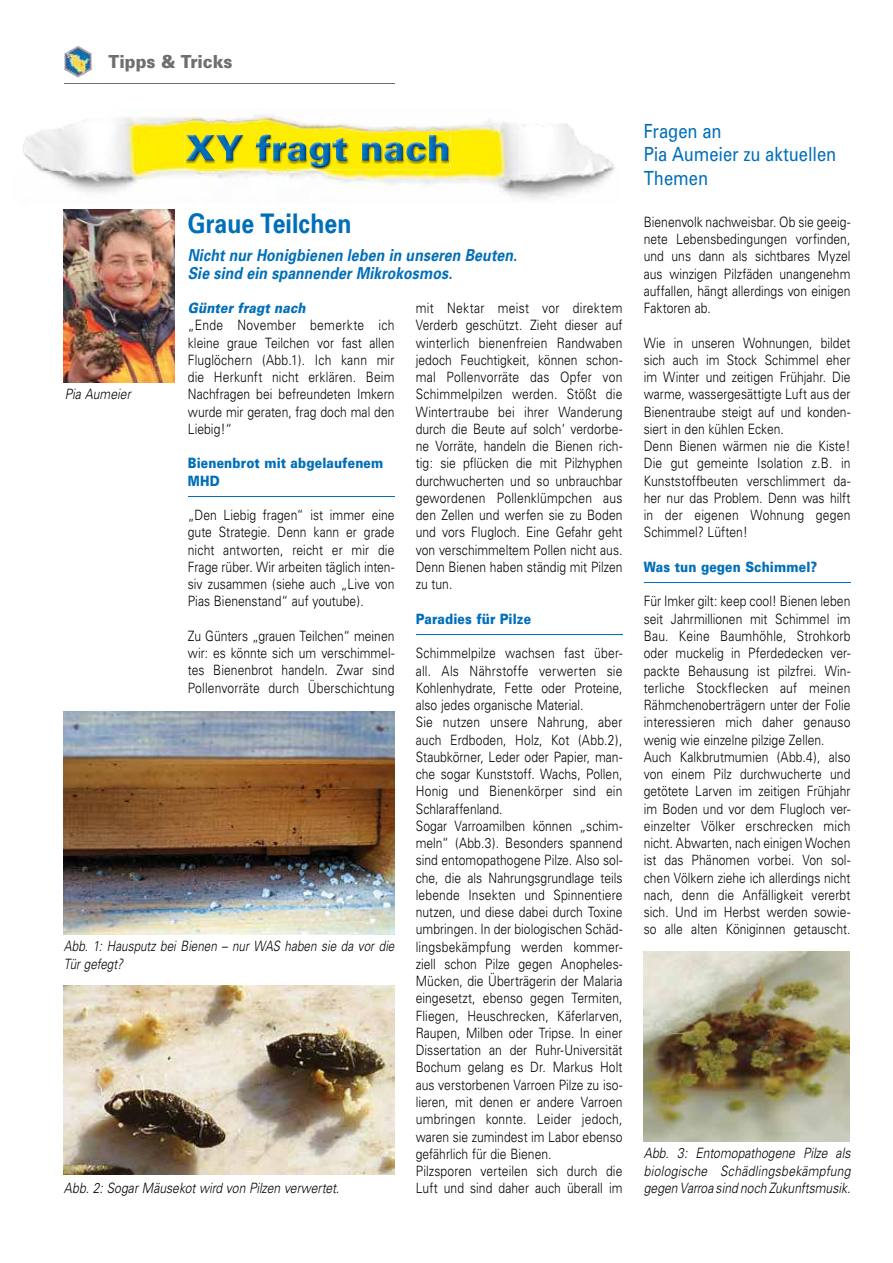
<style>
.page{position:relative;width:893px;height:1263px;background:#fff}
.page>*{position:absolute;margin:0;border:0;box-sizing:border-box;transform-origin:0 0}
.t1{font:700 27px "Univers";letter-spacing:.005em;color:#006fb9;scale:.85 1}
.t2{font:19.5px/23.4px "Univers";color:#006fb9;scale:.85 1}
.t3{font:900 18px "Univers";color:#6f6f6e;scale:.9 1}
.t4{font:italic 700 16.5px/17.2px "Univers";letter-spacing:.01em;color:#006fb9;scale:.85 1}
.t5{font:300 14.25px/17.2px "Univers";letter-spacing:.005em;color:#000;text-align:justify;scale:.85 1}
.t6{font:italic 300 14.25px/17.2px "Univers";letter-spacing:.005em;color:#000;text-align:justify;scale:.85 1}
.t7{font:900 14.25px/17.2px "Univers";letter-spacing:.015em;color:#006fb9;scale:.85 1}
.t8{font:italic 300 14.25px/17.2px "Univers";letter-spacing:.005em;color:#000;scale:.82 1}
.t9{font:italic 900 14.25px "Univers";letter-spacing:.015em;color:#006fb9;scale:.85 1}
</style>
<div class="page">
<hr style="left:64px;top:83px;width:330px;height:1px;background:#6f6f6e">
<img style="left:64px;top:46px;width:28px;height:32px">
<img style="left:64px;top:210px;width:111px;height:172px">
<img style="left:23px;top:110px;width:592px;height:89px">
<img style="left:185px;top:133px;width:265px;height:37px">
<img style="left:186px;top:165px;width:262px;height:3px">
<img style="left:185px;top:134px;width:265px;height:31px">
<img style="left:186px;top:135px;width:262px;height:30px">
<hr style="left:188px;top:496px;width:206px;height:1px;background:#006fb9">
<hr style="left:416px;top:634px;width:206px;height:1px;background:#006fb9">
<hr style="left:644px;top:582px;width:206px;height:1px;background:#006fb9">
<img style="left:64px;top:711px;width:330px;height:223px">
<img style="left:64px;top:985px;width:330px;height:190px">
<img style="left:644px;top:951px;width:205px;height:190px">
<p class="t3" style="left:109px;top:50px;width:139px">Tipps &amp; Tricks</p>
<h1 class="t1" style="left:188px;top:208px;width:194px">Graue Teilchen</h1>
<p class="t4" style="left:188px;top:247px;width:389px">Nicht nur Honigbienen leben in unseren Beuten.<br>Sie sind ein spannender Mikrokosmos.</p>
<p class="t6" style="left:65px;top:386px;width:79px">Pia Aumeier</p>
<p class="t9" style="left:188px;top:299px;width:140px">Günter fragt nach</p>
<p class="t5" style="left:188px;top:317px;width:245px">„Ende November bemerkte ich kleine graue Teilchen vor fast allen Fluglöchern (Abb.1). Ich kann mir die Herkunft nicht erklären. Beim Nachfragen bei befreundeten Imkern wurde mir geraten, frag doch mal den Liebig!“</p>
<p class="t7" style="left:188px;top:455px;width:232px">Bienenbrot mit abgelaufenem<br>MHD</p>
<p class="t5" style="left:188px;top:506px;width:245px">„Den Liebig fragen“ ist immer eine gute Strategie. Denn kann er grade nicht antworten, reicht er mir die Frage rüber. Wir arbeiten täglich inten&shy;siv zusammen (siehe auch „Live von Pias Bienenstand“ auf youtube).</p>
<p class="t5" style="left:188px;top:627px;width:245px">Zu Günters „grauen Teilchen“ meinen wir: es könnte sich um verschimmel&shy;tes Bienenbrot handeln. Zwar sind Pollenvorräte durch Überschichtung</p>
<p class="t8" style="left:64px;top:938px;width:405px">Abb. 1: Hausputz bei Bienen – nur WAS haben sie da vor die<br>Tür gefegt?</p>
<p class="t6" style="left:64px;top:1179px;width:325px">Abb. 2: Sogar Mäusekot wird von Pilzen verwertet.</p>
<p class="t5" style="left:416px;top:299px;width:245px">mit Nektar meist vor direktem Verderb geschützt. Zieht dieser auf winterlich bienenfreien Randwaben jedoch Feuchtigkeit, können schon&shy;mal Pollenvorräte das Opfer von Schimmelpilzen werden. Stößt die Wintertraube bei ihrer Wanderung durch die Beute auf solch‘ verdorbe&shy;ne Vorräte, handeln die Bienen rich&shy;tig: sie pflücken die mit Pilzhyphen durchwucherten und so unbrauchbar gewordenen Pollenklümpchen aus den Zellen und werfen sie zu Boden und vors Flugloch. Eine Gefahr geht von verschimmeltem Pollen nicht aus.<br>Denn Bienen haben ständig mit Pilzen zu tun.</p>
<p class="t7" style="left:416px;top:610px;width:137px">Paradies für Pilze</p>
<p class="t5" style="left:416px;top:645px;width:245px;text-align:left">Schimmelpilze wachsen fast über&shy;all. Als Nährstoffe verwerten sie Kohlenhydrate, Fette oder Proteine, also jedes organische Material.<br>Sie nutzen unsere Nahrung, aber auch Erdboden, Holz, Kot (Abb.2), Staubkörner, Leder oder Papier, man&shy;che sogar Kunststoff. Wachs, Pollen, Honig und Bienenkörper sind ein Schlaraffenland.<br>Sogar Varroamilben können „schim&shy;meln“ (Abb.3). Besonders spannend sind entomopathogene Pilze. Also sol&shy;che, die als Nahrungsgrundlage teils lebende Insekten und Spinnentiere nutzen, und diese dabei durch Toxine umbringen. In der biologischen Schäd&shy;lingsbekämpfung werden kommer&shy;ziell schon Pilze gegen Anopheles-Mücken, die Überträgerin der Malaria eingesetzt, ebenso gegen Termiten, Fliegen, Heuschrecken, Käferlarven, Raupen, Milben oder Tripse. In einer Dissertation an der Ruhr-Universität Bochum gelang es Dr. Markus Holt aus verstorbenen Varroen Pilze zu iso&shy;lieren, mit denen er andere Varroen umbringen konnte. Leider jedoch, waren sie zumindest im Labor ebenso gefährlich für die Bienen.<br>Pilzsporen verteilen sich durch die Luft und sind daher auch überall im</p>
<h2 class="t2" style="left:644px;top:120px;width:228px">Fragen an<br>Pia Aumeier zu aktuellen<br>Themen</h2>
<p class="t5" style="left:644px;top:213px;width:245px">Bienenvolk nachweisbar. Ob sie geeig&shy;nete Lebensbedingungen vorfinden, und uns dann als sichtbares Myzel aus winzigen Pilzfäden unangenehm auffallen, hängt allerdings von einigen Faktoren ab.</p>
<p class="t5" style="left:644px;top:334px;width:245px;text-align:left">Wie in unseren Wohnungen, bildet sich auch im Stock Schimmel eher im Winter und zeitigen Frühjahr. Die warme, wassergesättigte Luft aus der<br>Bienentraube steigt auf und konden&shy;siert in den kühlen Ecken.<br>Denn Bienen wärmen nie die Kiste!<br>Die gut gemeinte Isolation z.B. in<br>Kunststoffbeuten verschlimmert da&shy;her nur das Problem. Denn was hilft in der eigenen Wohnung gegen<br>Schimmel? Lüften!</p>
<p class="t7" style="left:644px;top:558px;width:206px">Was tun gegen Schimmel?</p>
<p class="t5" style="left:644px;top:593px;width:245px;text-align:left">Für Imker gilt: keep cool! Bienen leben seit Jahrmillionen mit Schimmel im Bau. Keine Baumhöhle, Strohkorb oder muckelig in Pferdedecken ver&shy;packte Behausung ist pilzfrei. Win&shy;terliche Stockflecken auf meinen Rähmchenoberträgern unter der Folie interessieren mich daher genauso wenig wie einzelne pilzige Zellen.<br>Auch Kalkbrutmumien (Abb.4), also von einem Pilz durchwucherte und getötete Larven im zeitigen Frühjahr im Boden und vor dem Flugloch ver&shy;einzelter Völker erschrecken mich nicht. Abwarten, nach einigen Wochen ist das Phänomen vorbei. Von sol&shy;chen Völkern ziehe ich allerdings nicht nach, denn die Anfälligkeit vererbt sich. Und im Herbst werden sowie&shy;so alle alten Königinnen getauscht.</p>
<p class="t6" style="left:644px;top:1145px;width:245px">Abb. 3: Entomopathogene Pilze als biologische Schädlingsbekämpfung gegen Varroa sind noch Zukunftsmusik.</p>
</div>
